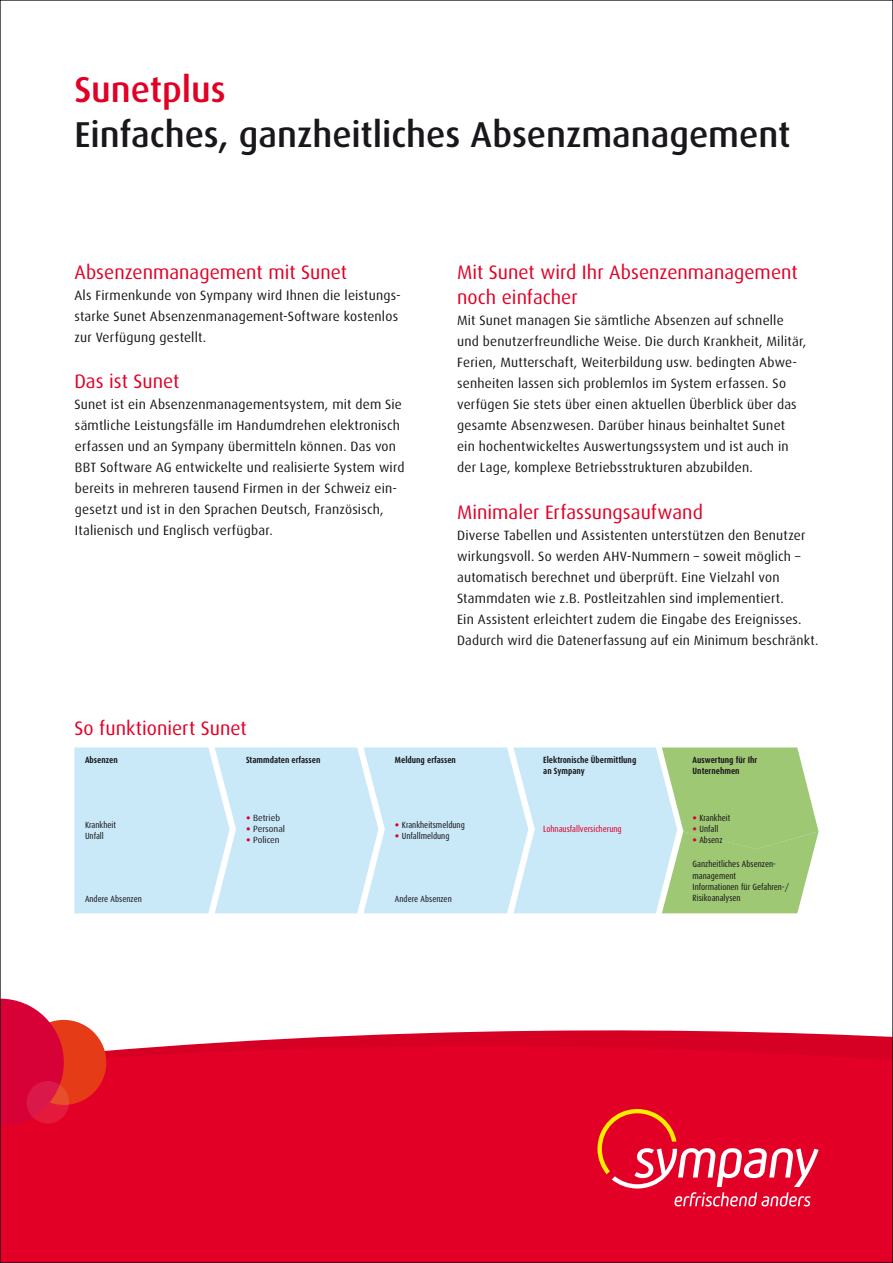
<style>
.page{position:relative;width:893px;height:1263px;background:#fff}
.page>*{position:absolute;margin:0;border:0;box-sizing:border-box;transform-origin:0 0}
.t1{font:500 36px "Dax";color:#1a171c}
.t2{font:500 36px "Dax";color:#e20026}
.t3{font:19.5px/25.5px "Dax";color:#e20026}
.t4{font:13.5px/21px "Dax";letter-spacing:.015em;color:#1a171c}
.t5{font:9px/11.2px "Dax Condensed";color:#1a171c}
.t6{font:700 9px/11.2px "Dax Condensed";color:#1a171c}
.t7{font:9px "Dax";color:#1a171c}
.t8{font:9px "Dax Condensed";color:#e20026}
.s1{font-family:"Frutiger LT Com";color:#d70037}
</style>
<div class="page">
<svg style="left:89px;top:1028px;width:802px;height:18px;fill:#d50024"></svg>
<div style="left:2px;top:1046px;width:889px;height:215px;background:#e20026"></div>
<div style="left:21px;top:1020px;width:85px;height:85px;background:#e53b16;border-radius:50%"></div>
<svg style="left:2px;top:999px;width:62px;height:127px;background:#db1b49"></svg>
<svg style="left:27px;top:1081px;width:42px;height:42px"></svg>
<div style="left:586px;top:1101px;width:244px;height:112px;background:#e20026"></div>
<svg style="left:597px;top:1109px;width:222px;height:97px"></svg>
<div style="left:74px;top:747px;width:588px;height:166px;background:#c9e9f8"></div>
<svg style="left:662px;top:747px;width:157px;height:166px;background:#aacf87"></svg>
<h1 class="t2" style="left:74px;top:70px;width:153px">Sunetplus</h1>
<h1 class="t1" style="left:74px;top:115px;width:717px">Einfaches, ganzheitliches Absenzmanagement</h1>
<h2 class="t3" style="left:74px;top:259px;width:274px">Absenzenmanagement mit Sunet</h2>
<p class="t4" style="left:74px;top:285px;width:328px">Als Firmenkunde von Sympany wird Ihnen die leistungs&shy;starke Sunet Absenzenmanagement-Software kostenlos zur Verfügung gestellt.</p>
<h2 class="t3" style="left:74px;top:369px;width:107px">Das ist Sunet</h2>
<p class="t4" style="left:74px;top:394px;width:332px">Sunet ist ein Absenzenmanagementsystem, mit dem Sie sämtliche Leistungsfälle im Handumdrehen elektronisch erfassen und an Sympany übermitteln können. Das von BBT Software AG entwickelte und realisierte System wird bereits in mehreren tausend Firmen in der Schweiz ein&shy;gesetzt und ist in den Sprachen Deutsch, Französisch, Italienisch und Englisch verfügbar.</p>
<h2 class="t3" style="left:74px;top:716px;width:174px">So funktioniert Sunet</h2>
<h2 class="t3" style="left:457px;top:259px;width:342px">Mit Sunet wird Ihr Absenzenmanagement noch einfacher</h2>
<p class="t4" style="left:457px;top:310px;width:351px">Mit Sunet managen Sie sämtliche Absenzen auf schnelle und benutzerfreundliche Weise. Die durch Krankheit, Militär, Ferien, Mutterschaft, Weiterbildung usw. bedingten Abwe&shy;senheiten lassen sich problemlos im System erfassen. So verfügen Sie stets über einen aktuellen Überblick über das gesamte Absenzwesen. Darüber hinaus beinhaltet Sunet<br>ein hochentwickeltes Auswertungssystem und ist auch in der Lage, komplexe Betriebsstrukturen abzubilden.</p>
<h2 class="t3" style="left:457px;top:499px;width:247px">Minimaler Erfassungsaufwand</h2>
<p class="t4" style="left:457px;top:525px;width:363px">Diverse Tabellen und Assistenten unterstützen den Benutzer wirkungsvoll. So werden AHV-Nummern – soweit möglich – automatisch berechnet und überprüft. Eine Vielzahl von Stammdaten wie z.B. Postleitzahlen sind implementiert.<br>Ein Assistent erleichtert zudem die Eingabe des Ereignisses.<br>Dadurch wird die Datenerfassung auf ein Minimum beschränkt.</p>
<p class="t6" style="left:85px;top:754px;width:34px">Absenzen</p>
<p class="t5" style="left:85px;top:819px;width:32px">Krankheit<br>Unfall</p>
<p class="t5" style="left:85px;top:893px;width:58px">Andere Absenzen</p>
<p class="t6" style="left:246px;top:754px;width:76px">Stammdaten erfassen</p>
<p class="t7" style="left:246px;top:812px;width:36px"><span class="s1">•</span> Betrieb</p>
<p class="t7" style="left:246px;top:824px;width:41px"><span class="s1">•</span> Personal</p>
<p class="t7" style="left:246px;top:835px;width:35px"><span class="s1">•</span> Policen</p>
<p class="t6" style="left:395px;top:754px;width:62px">Meldung erfassen</p>
<p class="t5" style="left:395px;top:819px;width:71px"><span class="s1">•</span> Krankheitsmeldung</p>
<p class="t5" style="left:395px;top:831px;width:56px"><span class="s1">•</span> Unfallmeldung</p>
<p class="t5" style="left:395px;top:893px;width:58px">Andere Absenzen</p>
<p class="t6" style="left:543px;top:754px;width:95px">Elektronische Übermittlung an Sympany</p>
<p class="t8" style="left:543px;top:824px;width:80px">Lohnausfallversicherung</p>
<p class="t6" style="left:693px;top:754px;width:66px">Auswertung für Ihr<br>Unternehmen</p>
<p class="t5" style="left:693px;top:812px;width:39px"><span class="s1">•</span> Krankheit</p>
<p class="t5" style="left:693px;top:823px;width:27px"><span class="s1">•</span> Unfall</p>
<p class="t5" style="left:693px;top:834px;width:32px"><span class="s1">•</span> Absenz</p>
<p class="t5" style="left:693px;top:859px;width:98px">Ganzheitliches Absenzen&shy;management<br>Informationen für Gefahren-/<br>Risikoanalysen</p>
</div>
